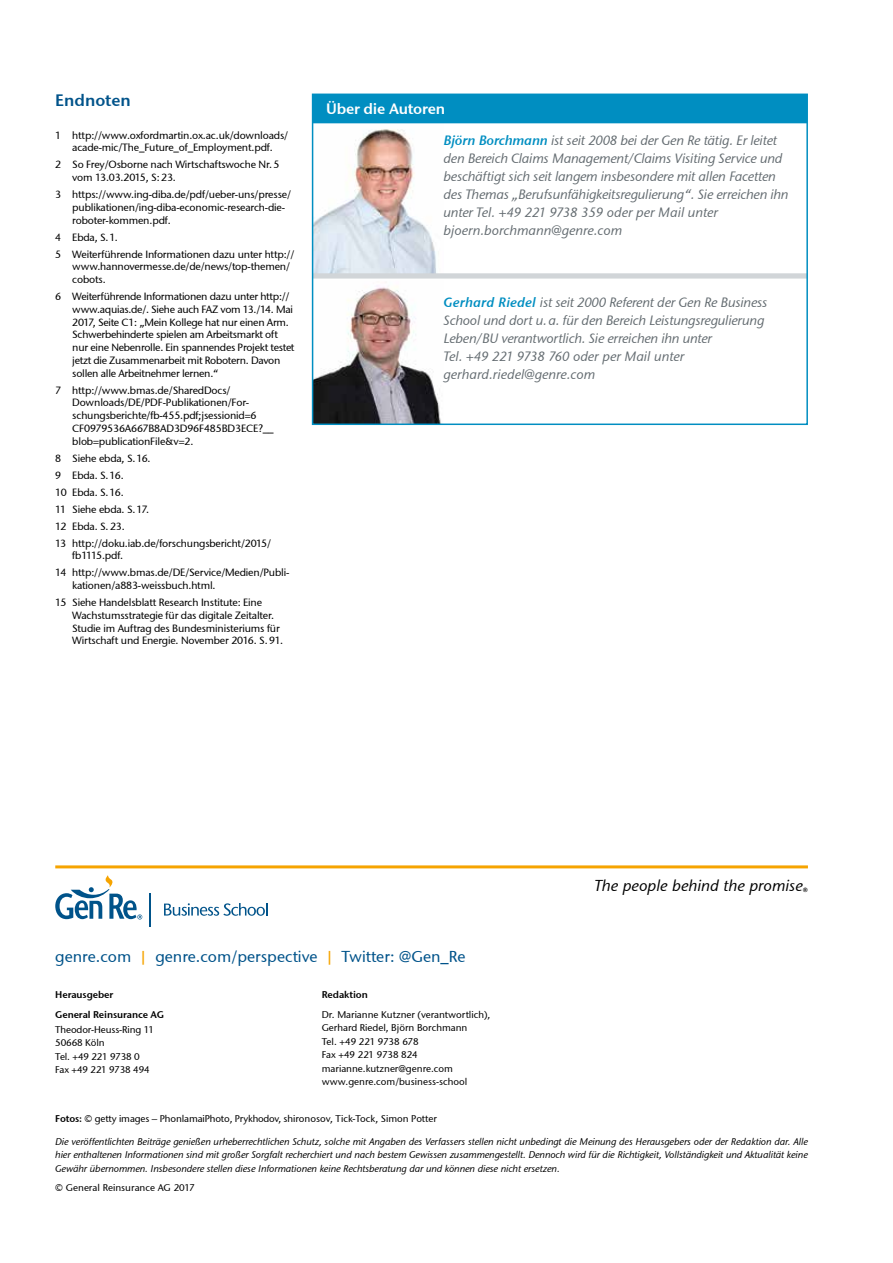
<style>
.page{position:relative;width:893px;height:1263px;background:#fff}
.page>*{position:absolute;margin:0;border:0;box-sizing:border-box;transform-origin:0 0}
.t1{font:600 16.5px "Stone Sans GC Re";color:#00538a}
.t2{font:15.75px "Stone Sans GC Re";color:#00538a}
.t3{font:italic 15.75px "Stone Sans GC Re";color:#000}
.t4{font:600 15px "Stone Sans GC Re";letter-spacing:-.015em;color:#fff}
.t5{font:italic 13.5px/18px "Stone Sans GC Re";letter-spacing:-.015em;color:#646c71}
.t6{font:10.5px/12.8px "Stone Sans GC Re";letter-spacing:-.015em;color:#000}
.t7{font:italic 9.75px/13.5px "Stone Sans GC Re";letter-spacing:-.01em;color:#000;text-align:justify}
.t8{font:9.75px/13.5px "Stone Sans GC Re";color:#000}
.t9{font:600 9.75px/20px "Stone Sans GC Re";letter-spacing:-.01em;color:#000}
.s1{font-weight:600;color:#008ec1}
.s2{color:#f6a400}
.s3{font-weight:600}
</style>
<div class="page">
<img style="left:315px;top:286px;width:126px;height:136px">
<img style="left:315px;top:129px;width:122px;height:144px">
<div style="left:313px;top:273px;width:494px;height:6px;background:#d1d5d8"></div>
<div style="left:313px;top:94px;width:494px;height:29px;background:#008ec1"></div>
<div style="left:312px;top:94px;width:496px;height:331px;border:2px solid #008ec1"></div>
<hr style="left:55px;top:865px;width:753px;height:3px;background:#f6a400">
<hr style="left:149px;top:894px;width:2px;height:33px;background:#00538a">
<svg style="left:55px;top:875px;width:87px;height:44px"></svg>
<svg style="left:164px;top:903px;width:104px;height:13px"></svg>
<h1 class="t1" style="left:55px;top:90px;width:77px">Endnoten</h1>
<p class="t6" style="left:55px;top:129px;width:234px;text-align:center">1 http://www.oxfordmartin.ox.ac.uk/downloads/ acade-mic/The_Future_of_Employment.pdf.</p>
<p class="t6" style="left:72px;top:158px;width:209px;text-indent:-17px">2 So Frey/Osborne nach Wirtschaftswoche Nr.5 vom 13.03.2015, S:23.</p>
<p class="t6" style="left:72px;top:188px;width:220px;text-indent:-17px">3 https://www.ing-diba.de/pdf/ueber-uns/presse/ publikationen/ing-diba-economic-research-die&shy;roboter-kommen.pdf.</p>
<p class="t6" style="left:55px;top:228px;width:241px;line-height:17px">4 Ebda, S.1.<br>5 Weiterführende Informationen dazu unter http://</p>
<p class="t6" style="left:72px;top:260px;width:219px">www.hannovermesse.de/de/news/top-themen/ cobots.</p>
<p class="t6" style="left:72px;top:290px;width:224px;text-indent:-17px">6 Weiterführende Informationen dazu unter http:// www.aquias.de/. Siehe auch FAZ vom 13./14. Mai 2017, Seite C1: „Mein Kollege hat nur einen Arm.<br>Schwerbehinderte spielen am Arbeitsmarkt oft nur eine Nebenrolle. Ein spannendes Projekt testet jetzt die Zusammenarbeit mit Robotern. Davon sollen alle Arbeitnehmer lernen.“</p>
<p class="t6" style="left:72px;top:384px;width:203px;text-indent:-17px">7 http://www.bmas.de/SharedDocs/ Downloads/DE/PDF-Publikationen/For&shy;schungsberichte/fb-455.pdf;jsessionid=6<br>CF0979536A667B8AD3D96F485BD3ECE?__ blob=publicationFile&amp;v=2.</p>
<p class="t6" style="left:55px;top:449px;width:217px;line-height:17px">8 Siehe ebda, S.16.<br>9 Ebda. S.16.<br>10 Ebda. S.16.<br>11 Siehe ebda. S.17.<br>12 Ebda. S.23.<br>13 http://doku.iab.de/forschungsbericht/2015/</p>
<p class="t6" style="left:55px;top:547px;width:236px;line-height:17px;text-indent:17px">fb1115.pdf.<br>14 http://www.bmas.de/DE/Service/Medien/Publi-</p>
<p class="t6" style="left:55px;top:577px;width:208px;line-height:17px;text-indent:17px">kationen/a883-weissbuch.html.<br>15 Siehe Handelsblatt Research Institute: Eine</p>
<p class="t6" style="left:72px;top:609px;width:212px">Wachstumsstrategie für das digitale Zeitalter.<br>Studie im Auftrag des Bundesministeriums für<br>Wirtschaft und Energie. November 2016. S.91.</p>
<h3 class="t4" style="left:326px;top:99px;width:121px">Über die Autoren</h3>
<p class="t5" style="left:444px;top:132px;width:347px"><span class="s1">Björn Borchmann</span> ist seit 2008 bei der Gen Re tätig. Er leitet den Bereich Claims Management/Claims Visiting Service und beschäftigt sich seit langem insbesondere mit allen Facetten des Themas „Berufsunfähigkeitsregulierung“. Sie erreichen ihn unter Tel. +49 221 9738 359 oder per Mail unter bjoern.borchmann@genre.com</p>
<p class="t5" style="left:444px;top:294px;width:326px"><span class="s1">Gerhard Riedel</span> ist seit 2000 Referent der Gen Re Business School und dort u.a. für den Bereich Leistungsregulierung Leben/BU verantwortlich. Sie erreichen ihn unter<br>Tel. +49 221 9738 760 oder per Mail unter gerhard.riedel@genre.com</p>
<h2 class="t3" style="left:594px;top:876px;width:215px">The people behind the promise<sub>®</sub></h2>
<h2 class="t2" style="left:55px;top:947px;width:412px">genre.com <span class="s2">|</span> genre.com/perspective <span class="s2">|</span> Twitter: @Gen_Re</h2>
<p class="t9" style="left:55px;top:984px;width:110px">Herausgeber<br>General Reinsurance AG</p>
<p class="t8" style="left:55px;top:1022px;width:100px">Theodor-Heuss-Ring 11<br>50668 Köln<br>Tel. +49 221 9738 0<br>Fax +49 221 9738 494</p>
<p class="t9" style="left:322px;top:984px;width:48px">Redaktion</p>
<p class="t8" style="left:322px;top:1008px;width:170px">Dr. Marianne Kutzner (verantwortlich),<br>Gerhard Riedel, Björn Borchmann<br>Tel. +49 221 9738 678<br>Fax +49 221 9738 824 marianne.kutzner@genre.com www.genre.com/business-school</p>
<p class="t8" style="left:55px;top:1111px;width:383px"><span class="s3">Fotos:</span> © getty images – PhonlamaiPhoto, Prykhodov, shironosov, Tick-Tock, Simon Potter</p>
<p class="t7" style="left:55px;top:1134px;width:754px">Die veröffentlichten Beiträge genießen urheberrechtlichen Schutz, solche mit Angaben des Verfassers stellen nicht unbedingt die Meinung des Herausgebers oder der Redaktion dar. Alle hier enthaltenen Informationen sind mit großer Sorgfalt recherchiert und nach bestem Gewissen zusammengestellt. Dennoch wird für die Richtigkeit, Vollständigkeit und Aktualität keine Gewähr übernommen. Insbesondere stellen diese Informationen keine Rechtsberatung dar und können diese nicht ersetzen.</p>
<p class="t8" style="left:55px;top:1180px;width:141px">© General Reinsurance AG 2017</p>
</div>
